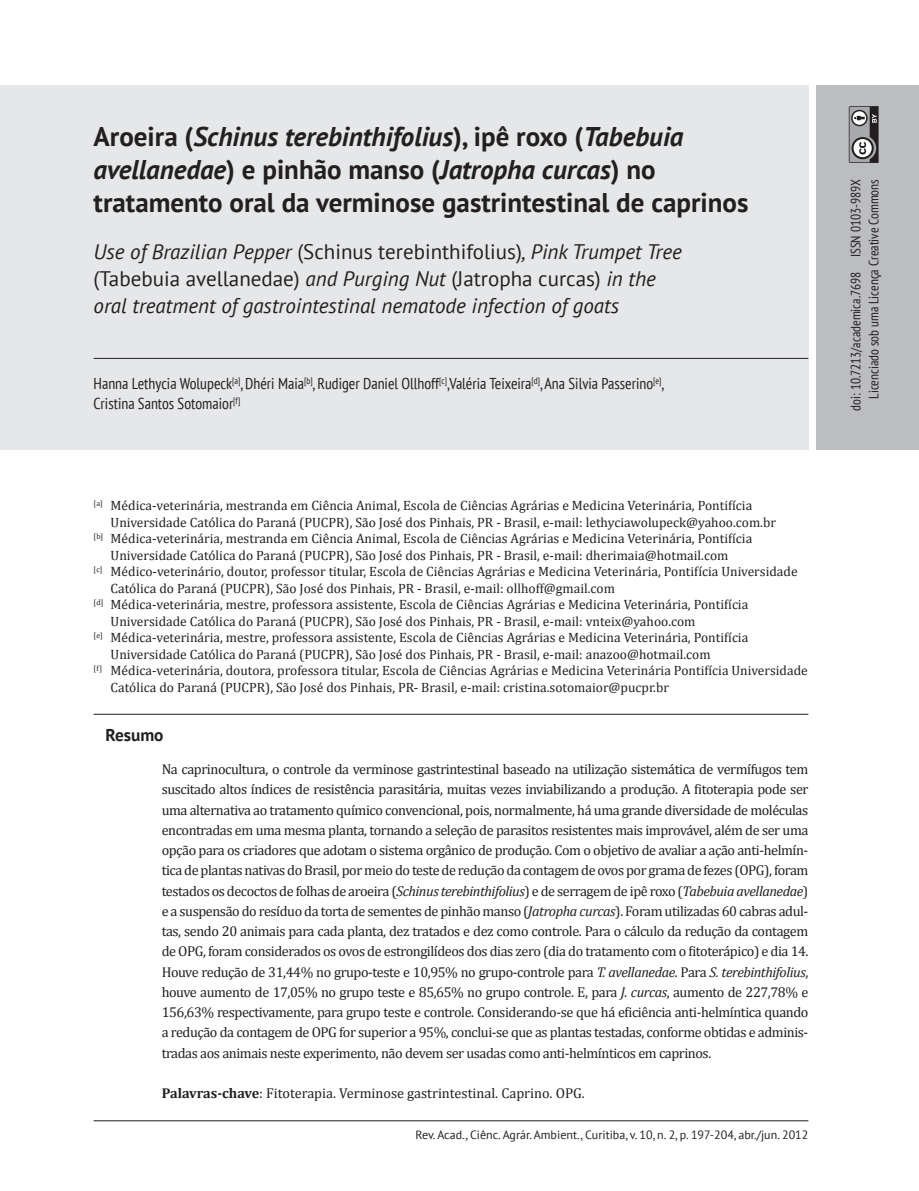
<style>
.page{position:relative;width:919px;height:1191px;background:#fff}
.page>*{position:absolute;margin:0;border:0;box-sizing:border-box;transform-origin:0 0}
.Título_Artigo{font:700 27px/33px "PT Sans";color:#231f20}
.Título_-_Língua_Estr{font:italic 21px/27px "PT Sans";color:#231f20}
.Entre_Parágrafos{font:700 17.25px "PT Sans";color:#231f20}
.Nomes_-_Autores{font:condensed 15.75px/20.2px "PT Sans";color:#231f20}
.Texto_-_Resumo{font:14.25px/20.2px "Cambria";letter-spacing:-.03em;color:#231f20;text-align:justify}
.Palavras-chave{font:14.25px "Cambria";color:#231f20}
.Lista_-_Autores{font:13.5px/16.5px "Cambria";color:#231f20}
.Cabeçalho_Commons{font:condensed 13.5px "PT Sans";color:#231f20}
.Rodapé{font:12px "PT Sans";color:#231f20}
.s1{font-style:italic}
.s2{font-style:normal}
.s3{font-family:"Cambria";font-weight:400;font-size:9px;color:#fff}
.s4{font-weight:700}
</style>
<div class="page">
<hr style="left:94px;top:1120px;width:714px;height:1px;background:#231f20">
<div style="left:0;top:85px;width:808px;height:365px;background:#e6e7e9"></div>
<div style="left:816px;top:85px;width:102px;height:365px;background:#bcbdc0"></div>
<svg style="left:848px;top:106px;width:30px;height:57px;background:#838284"></svg>
<hr style="left:94px;top:358px;width:714px;height:1px;background:#231f20">
<hr style="left:94px;top:714px;width:714px;height:1px;background:#231f20">
<p class="Título_Artigo" style="left:94px;top:119px;width:656px">Aroeira (<span class="s1">Schinus terebinthifolius</span>), ipê roxo (<span class="s1">Tabebuia avellanedae</span>) e pinhão manso (<span class="s1">Jatropha curcas</span>) no tratamento oral da verminose gastrintestinal de caprinos</p>
<p class="Título_-_Língua_Estr" style="left:94px;top:238px;width:589px">Use of Brazilian Pepper <span class="s2">(Schinus terebinthifolius)</span>, Pink Trumpet Tree <span class="s2">(Tabebuia avellanedae)</span> and Purging Nut <span class="s2">(Jatropha curcas)</span> in the oral treatment of gastrointestinal nematode infection of goats</p>
<p class="Nomes_-_Autores" style="left:94px;top:373px;width:572px">Hanna Lethycia Wolupeck<sup>[a]</sup>, Dhéri Maia<sup>[b]</sup>, Rudiger Daniel Ollhoff<sup>[c]</sup>,Valéria Teixeira<sup>[d]</sup>, Ana Silvia Passerino<sup>[e]</sup>,<br>Cristina Santos Sotomaior<sup>[f]</sup></p>
<p class="Lista_-_Autores" style="left:111px;top:497px;width:666px;text-indent:-17px"><sup>[a]</sup> Médica-veterinária, mestranda em Ciência Animal, Escola de Ciências Agrárias e Medicina Veterinária, Pontifícia<br>Universidade Católica do Paraná (PUCPR), São José dos Pinhais, PR - Brasil, e-mail: lethyciawolupeck@yahoo.com.br</p>
<p class="Lista_-_Autores" style="left:94px;top:530px;width:660px;text-align:center"><sup>[b]</sup> Médica-veterinária, mestranda em Ciência Animal, Escola de Ciências Agrárias e Medicina Veterinária, Pontifícia<br>Universidade Católica do Paraná (PUCPR), São José dos Pinhais, PR - Brasil, e-mail: dherimaia@hotmail.com</p>
<p class="Lista_-_Autores" style="left:111px;top:563px;width:688px;text-indent:-17px"><sup>[c]</sup> Médico-veterinário, doutor, professor titular, Escola de Ciências Agrárias e Medicina Veterinária, Pontifícia Universidade<br>Católica do Paraná (PUCPR), São José dos Pinhais, PR - Brasil, e-mail: ollhoff@gmail.com</p>
<p class="Lista_-_Autores" style="left:111px;top:596px;width:639px;text-indent:-17px"><sup>[d]</sup> Médica-veterinária, mestre, professora assistente, Escola de Ciências Agrárias e Medicina Veterinária, Pontifícia<br>Universidade Católica do Paraná (PUCPR), São José dos Pinhais, PR - Brasil, e-mail: vnteix@yahoo.com</p>
<p class="Lista_-_Autores" style="left:111px;top:629px;width:639px;text-indent:-17px"><sup>[e]</sup> Médica-veterinária, mestre, professora assistente, Escola de Ciências Agrárias e Medicina Veterinária, Pontifícia<br>Universidade Católica do Paraná (PUCPR), São José dos Pinhais, PR - Brasil, e-mail: anazoo@hotmail.com</p>
<p class="Lista_-_Autores" style="left:111px;top:662px;width:698px;text-indent:-17px"><sup>[f]</sup> Médica-veterinária, doutora, professora titular, Escola de Ciências Agrárias e Medicina Veterinária Pontifícia Universidade<br>Católica do Paraná (PUCPR), São José dos Pinhais, PR- Brasil, e-mail: cristina.sotomaior@pucpr.br</p>
<p class="Entre_Parágrafos" style="left:94px;top:723px;width:71px"><span class="s3">[R]</span>Resumo</p>
<p class="Texto_-_Resumo" style="left:162px;top:759px;width:648px">Na caprinocultura, o controle da verminose gastrintestinal baseado na utilização sistemática de vermífugos tem suscitado altos índices de resistência parasitária, muitas vezes inviabilizando a produção. A fitoterapia pode ser uma alternativa ao tratamento químico convencional, pois, normalmente, há uma grande diversidade de moléculas encontradas em uma mesma planta, tornando a seleção de parasitos resistentes mais improvável, além de ser uma opção para os criadores que adotam o sistema orgânico de produção. Com o objetivo de avaliar a ação anti-helmín&shy;tica de plantas nativas do Brasil, por meio do teste de redução da contagem de ovos por grama de fezes (OPG), foram testados os decoctos de folhas de aroeira (<span class="s1">Schinus terebinthifolius</span>) e de serragem de ipê roxo (<span class="s1">Tabebuia avellanedae</span>) e a suspensão do resíduo da torta de sementes de pinhão manso (<span class="s1">Jatropha curcas</span>). Foram utilizadas 60 cabras adul&shy;tas, sendo 20 animais para cada planta, dez tratados e dez como controle. Para o cálculo da redução da contagem de OPG, foram considerados os ovos de estrongilídeos dos dias zero (dia do tratamento com o fitoterápico) e dia 14.<br>Houve redução de 31,44% no grupo-teste e 10,95% no grupo-controle para <span class="s1">T. avellanedae</span>. Para <span class="s1">S. terebinthifolius</span>, houve aumento de 17,05% no grupo teste e 85,65% no grupo controle. E, para <span class="s1">J. curcas</span>, aumento de 227,78% e 156,63% respectivamente, para grupo teste e controle. Considerando-se que há eficiência anti-helmíntica quando a redução da contagem de OPG for superior a 95%, conclui-se que as plantas testadas, conforme obtidas e adminis&shy;tradas aos animais neste experimento, não devem ser usadas como anti-helmínticos em caprinos.</p>
<p class="Palavras-chave" style="left:162px;top:1084px;width:424px"><span class="s4">Palavras-chave</span>: Fitoterapia. Verminose gastrintestinal. Caprino. OPG.</p>
<p class="Rodapé" style="left:415px;top:1126px;width:394px">Rev. Acad., Ciênc. Agrár. Ambient., Curitiba, v. 10, n. 2, p. 197-204, abr./jun. 2012</p>
<p class="Cabeçalho_Commons" style="left:847px;top:410px;width:233px;rotate:-90deg">doi: 10.7213/academica.7698 ISSN 0103-989X</p>
<p class="Cabeçalho_Commons" style="left:865px;top:399px;width:221px;rotate:-90deg">Licenciado sob uma Licença Creative Commons</p>
</div>
